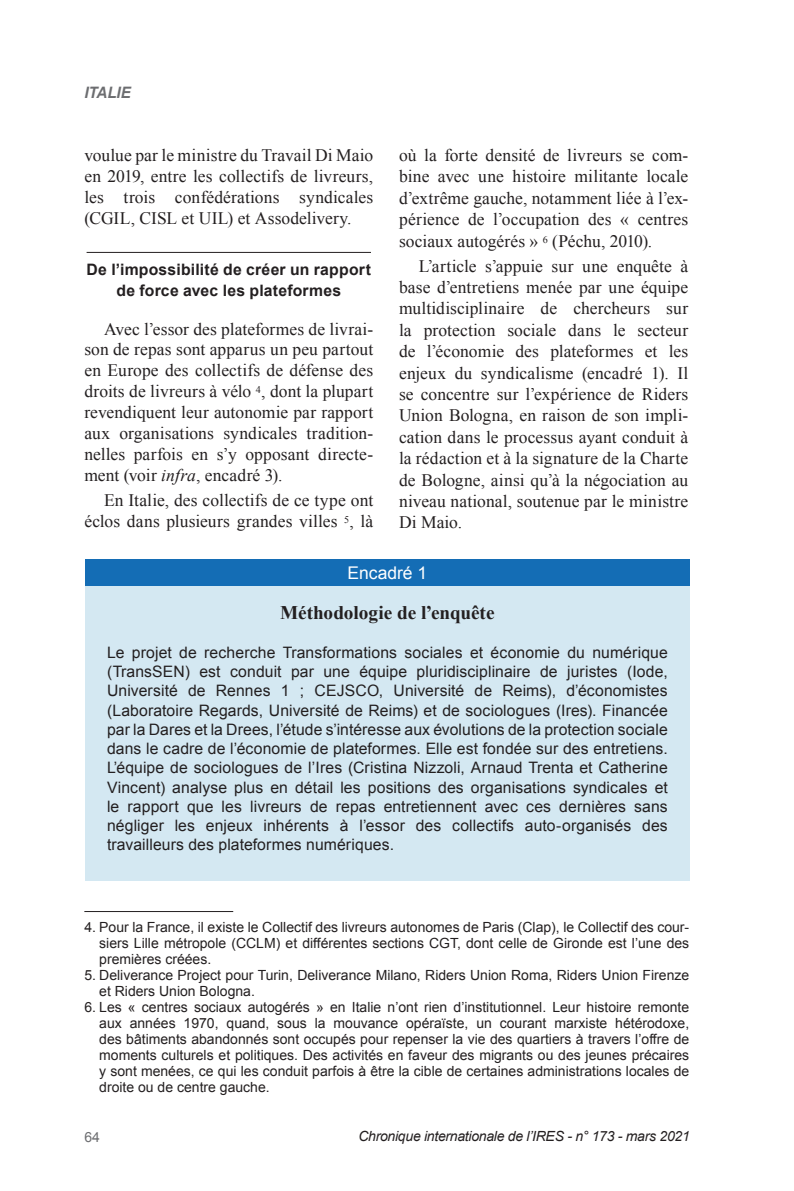
<style>
.page{position:relative;width:794px;height:1191px;background:#fff}
.page>*{position:absolute;margin:0;border:0;box-sizing:border-box;transform-origin:0 0}
.TITRE_ENCADRE{font:700 19.25px "Times New Roman";color:#231f20}
.t1{font:17.5px/21.3px "Times New Roman";letter-spacing:.005em;color:#231f20;text-align:justify}
.Encadré_bando{font:17.5px "Arial";color:#fff}
.ENCADRE{font:15.75px/19.2px "Arial";letter-spacing:.005em;color:#231f20;text-align:justify}
.TITRE_SECTION1{font:700 15.75px/21px "Arial";letter-spacing:.015em;color:#231f20;text-align:center}
.t2{font:italic 700 15.75px "Arial";color:#6c6d70;scale:.95 1}
.Notes_de_bas{font:14px/15.9px "Arial";color:#231f20;text-align:justify}
.t3{font:italic 14px "Arial";letter-spacing:-.02em;color:#231f20}
.t4{font:14px "Arial";color:#6c6d70}
.s1{font-style:italic}
</style>
<div class="page">
<hr style="left:87px;top:252px;width:284px;height:1px;background:#231f20">
<hr style="left:84px;top:911px;width:149px;height:1px;background:#231f20">
<div style="left:85px;top:559px;width:604px;height:27px;background:#146db5"></div>
<div style="left:85px;top:586px;width:604px;height:295px;background:#d4e8f2"></div>
<p class="t2" style="left:84px;top:82px;width:50px">ITALIE</p>
<p class="t1" style="left:84px;top:144px;width:290px">voulue par le ministre du Travail Di Maio en 2019, entre les collectifs de livreurs, les trois confédérations syndicales (CGIL, CISL et UIL) et Assodelivery.</p>
<p class="TITRE_SECTION1" style="left:87px;top:259px;width:286px">De l’impossibilité de créer un rapport de force avec les plateformes</p>
<p class="t1" style="left:84px;top:318px;width:290px;text-indent:20px">Avec l’essor des plateformes de livrai&shy;son de repas sont apparus un peu partout en Europe des collectifs de défense des droits de livreurs à vélo <sup>4</sup>, dont la plupart revendiquent leur autonomie par rapport aux organisations syndicales tradition&shy;nelles parfois en s’y opposant directe&shy;ment (voir <span class="s1">infra</span>, encadré 3).</p>
<p class="t1" style="left:84px;top:489px;width:290px;text-align:right">En Italie, des collectifs de ce type ont éclos dans plusieurs grandes villes <sup>5</sup>, là</p>
<p class="t1" style="left:399px;top:144px;width:291px">où la forte densité de livreurs se com&shy;bine avec une histoire militante locale d’extrême gauche, notamment liée à l’ex&shy;périence de l’occupation des « centres sociaux autogérés » <sup>6</sup> (Péchu, 2010).</p>
<p class="t1" style="left:399px;top:255px;width:291px;text-indent:20px">L’article s’appuie sur une enquête à base d’entretiens menée par une équipe multidisciplinaire de chercheurs sur la protection sociale dans le secteur de l’économie des plateformes et les enjeux du syndicalisme (encadré 1). Il se concentre sur l’expérience de Riders Union Bologna, en raison de son impli&shy;cation dans le processus ayant conduit à la rédaction et à la signature de la Charte de Bologne, ainsi qu’à la négociation au niveau national, soutenue par le ministre Di Maio.</p>
<p class="Encadré_bando" style="left:347px;top:561px;width:81px">Encadré 1</p>
<p class="TITRE_ENCADRE" style="left:280px;top:599px;width:216px">Méthodologie de l’enquête</p>
<p class="ENCADRE" style="left:107px;top:643px;width:562px">Le projet de recherche Transformations sociales et économie du numérique (TransSEN) est conduit par une équipe pluridisciplinaire de juristes (Iode, Université de Rennes 1 ; CEJSCO, Université de Reims), d’économistes (Laboratoire Regards, Université de Reims) et de sociologues (Ires). Financée par la Dares et la Drees, l’étude s’intéresse aux évolutions de la protection sociale dans le cadre de l’économie de plateformes. Elle est fondée sur des entretiens.<br>L’équipe de sociologues de l’Ires (Cristina Nizzoli, Arnaud Trenta et Catherine Vincent) analyse plus en détail les positions des organisations syndicales et le rapport que les livreurs de repas entretiennent avec ces dernières sans négliger les enjeux inhérents à l’essor des collectifs auto-organisés des travailleurs des plateformes numériques.</p>
<p class="Notes_de_bas" style="left:99px;top:919px;width:591px;text-indent:-15px">4. Pour la France, il existe le Collectif des livreurs autonomes de Paris (Clap), le Collectif des cour&shy;siers Lille métropole (CCLM) et différentes sections CGT, dont celle de Gironde est l’une des premières créées.</p>
<p class="Notes_de_bas" style="left:99px;top:967px;width:591px;text-indent:-15px">5. Deliverance Project pour Turin, Deliverance Milano, Riders Union Roma, Riders Union Firenze et Riders Union Bologna.</p>
<p class="Notes_de_bas" style="left:99px;top:999px;width:591px;text-indent:-15px">6. Les « centres sociaux autogérés » en Italie n’ont rien d’institutionnel. Leur histoire remonte aux années 1970, quand, sous la mouvance opéraïste, un courant marxiste hétérodoxe, des bâtiments abandonnés sont occupés pour repenser la vie des quartiers à travers l’offre de moments culturels et politiques. Des activités en faveur des migrants ou des jeunes précaires y sont menées, ce qui les conduit parfois à être la cible de certaines administrations locales de droite ou de centre gauche.</p>
<p class="t4" style="left:84px;top:1127px;width:17px">64</p>
<p class="t3" style="left:358px;top:1127px;width:333px">Chronique internationale de l’IRES - n° 173 - mars 2021</p>
</div>
